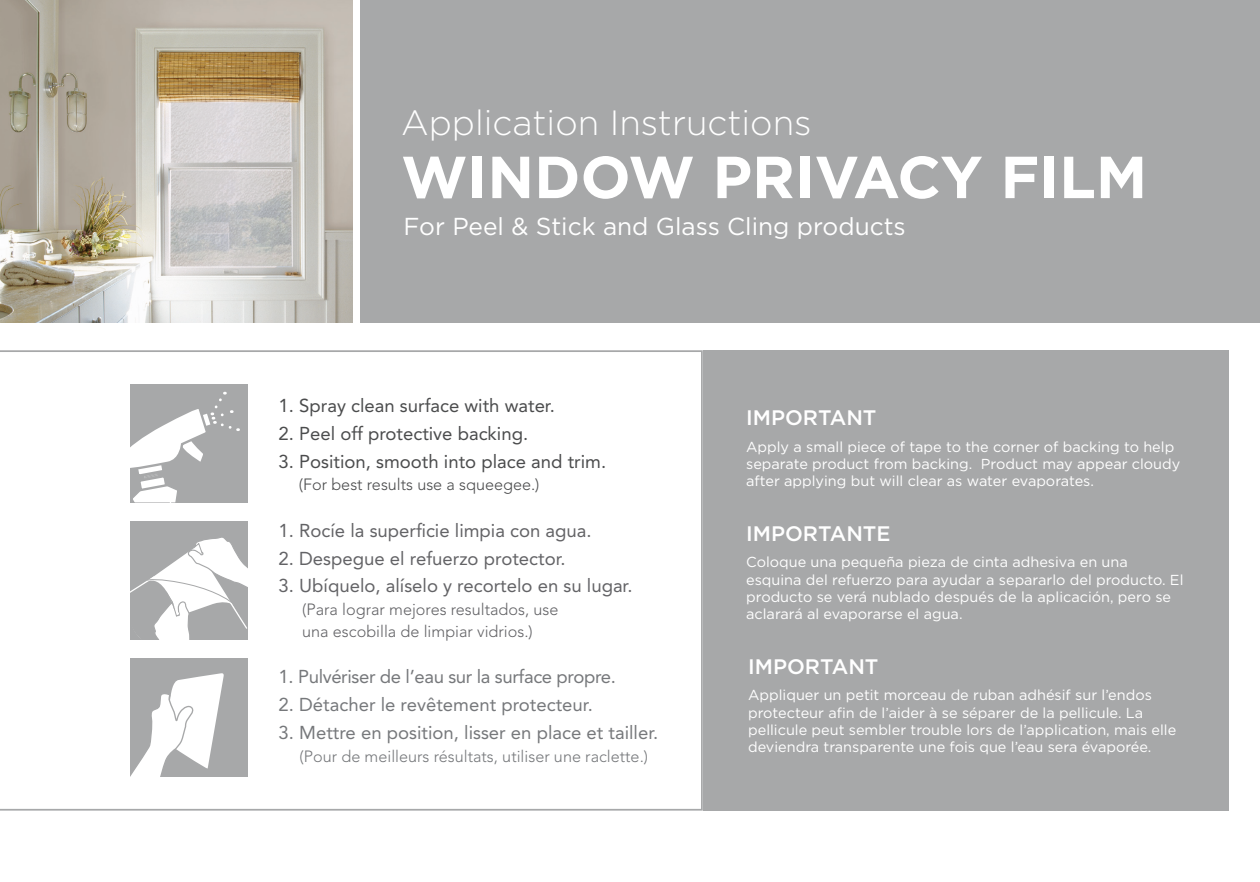
<style>
.page{position:relative;width:1260px;height:882px;background:#fff}
.page>*{position:absolute;margin:0;border:0;box-sizing:border-box;transform-origin:0 0}
.t1{font:700 59.15px "Gotham";color:#fff}
.t2{font:300 35px "Gotham";color:#fff}
.t3{font:24.5px "Gotham";color:#fff}
.t4{font:500 21px "Gotham";color:#fff}
.t5{font:18.55px "Avenir LT Std";color:#636366}
.t6{font:18.55px "Avenir LT Std";color:#4b4c4d}
.t7{font:18.55px "Avenir LT Std";color:#76787b}
.t8{font:18.55px "Avenir LT Std";letter-spacing:-.02em;color:#76787b}
.t9{font:300 16.28px/22.2px "Avenir LT Std";color:#636366}
.t10{font:300 16.28px "Avenir LT Std";color:#76787b}
.t11{font:300 16.28px "Avenir LT Std";color:#4b4c4d}
.t12{font:14.53px/17.3px "Gotham";color:#fff}
</style>
<div class="page">
<div style="left:360px;top:0;width:900px;height:323px;background:#a7a8a9"></div>
<img style="left:0;top:0;width:353px;height:323px">
<div style="left:703px;top:350px;width:525px;height:461px;background:#a7a8a9"></div>
<svg style="left:0;top:350px;width:703px;height:461px"></svg>
<h2 class="t2" style="left:401px;top:101px;width:412px">Application Instructions</h2>
<h1 class="t1" style="left:401px;top:138px;width:748px">WINDOW PRIVACY FILM</h1>
<h3 class="t3" style="left:404px;top:211px;width:504px">For Peel &amp; Stick and Glass Cling products</h3>
<p class="t6" style="left:279px;top:395px;width:278px">1. Spray clean surface with water.</p>
<p class="t6" style="left:279px;top:423px;width:251px">2. Peel off protective backing.</p>
<p class="t6" style="left:279px;top:451px;width:329px">3. Position, smooth into place and trim.</p>
<p class="t11" style="left:299px;top:475px;width:242px">(For best results use a squeegee.)</p>
<p class="t5" style="left:279px;top:520px;width:315px">1. Rocíe la superficie limpia con agua.</p>
<p class="t5" style="left:279px;top:547px;width:289px">2. Despegue el refuerzo protector.</p>
<p class="t5" style="left:279px;top:575px;width:356px">3. Ubíquelo, alíselo y recortelo en su lugar.</p>
<p class="t9" style="left:302px;top:598px;width:258px">(Para lograr mejores resultados, use una escobilla de limpiar vidrios.)</p>
<p class="t8" style="left:279px;top:666px;width:339px">1. Pulvériser de l’eau sur la surface propre.</p>
<p class="t7" style="left:279px;top:694px;width:316px">2. Détacher le revêtement protecteur.</p>
<p class="t7" style="left:279px;top:722px;width:381px">3. Mettre en position, lisser en place et tailler.</p>
<p class="t10" style="left:300px;top:747px;width:350px">(Pour de meilleurs résultats, utiliser une raclette.)</p>
<h3 class="t4" style="left:746px;top:404px;width:132px">IMPORTANT</h3>
<p class="t12" style="left:746px;top:437px;width:436px">Apply a small piece of tape to the corner of backing to help separate product from backing. Product may appear cloudy after applying but will clear as water evaporates.</p>
<h3 class="t4" style="left:746px;top:520px;width:146px">IMPORTANTE</h3>
<p class="t12" style="left:746px;top:553px;width:439px">Coloque una pequeña pieza de cinta adhesiva en una esquina del refuerzo para ayudar a separarlo del producto. El producto se verá nublado después de la aplicación, pero se aclarará al evaporarse el agua.</p>
<h3 class="t4" style="left:748px;top:653px;width:132px">IMPORTANT</h3>
<p class="t12" style="left:748px;top:686px;width:430px">Appliquer un petit morceau de ruban adhésif sur l’endos protecteur afin de l’aider à se séparer de la pellicule. La pellicule peut sembler trouble lors de l’application, mais elle deviendra transparente une fois que l’eau sera évaporée.</p>
</div>
